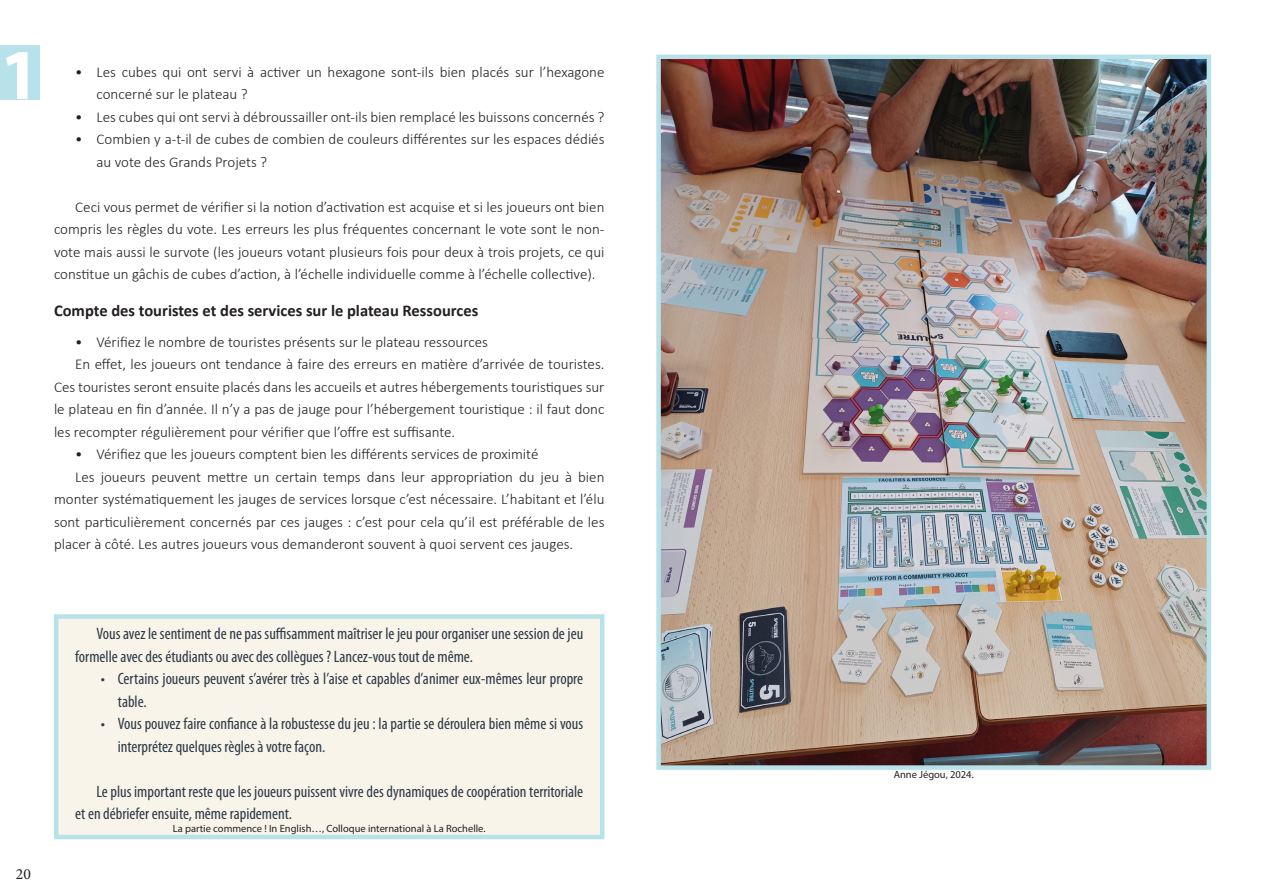
<style>
.page{position:relative;width:1263px;height:893px;background:#fff}
.page>*{position:absolute;margin:0;border:0;box-sizing:border-box;transform-origin:0 0}
.Titre_numero_vol_1{font:700 72px "Myriad Pro";color:#fff}
.txt_Normal{font:condensed 16.5px/22.5px "Myriad Pro";color:#2c3946}
.txt_Normal_sa_bis{font:condensed 16.5px/22.5px "Myriad Pro";color:#2c3946}
.T_c{font:700 16.5px "Calibri";color:#231f20}
.t1{font:15.6px "Minion Pro";color:#231f20}
.txt_Normal_sa_bis-2{font:300 15px/22.5px "Calibri";color:#231f20}
.txt_Normal_sa{font:300 15px/22.5px "Calibri";color:#231f20;text-align:justify}
.titre_figure{font:10.5px "Myriad Pro";color:#231f20}
.txt_credits{font:10.5px "Myriad Pro";color:#231f20}
</style>
<div class="page">
<div style="left:54px;top:614px;width:550px;height:225px;background:#f9f4ea;border:4px solid #b8e2e9"></div>
<div style="left:0;top:45px;width:40px;height:54px;background:#b8e2e9"></div>
<img style="left:661px;top:60px;width:545px;height:705px">
<div style="left:656px;top:55px;width:555px;height:715px;border:4px solid #b8e2e9"></div>
<p class="Titre_numero_vol_1" style="left:0;top:28px;width:41px">1</p>
<p class="txt_Normal_sa_bis-2" style="left:97px;top:60px;width:509px;text-indent:-21px">• Les cubes qui ont servi à activer un hexagone sont-ils bien placés sur l’hexagone concerné sur le plateau ?</p>
<p class="txt_Normal_sa_bis-2" style="left:75px;top:105px;width:531px">• Les cubes qui ont servi à débroussailler ont-ils bien remplacé les buissons concernés ?</p>
<p class="txt_Normal_sa_bis-2" style="left:97px;top:128px;width:509px;text-indent:-21px">• Combien y a-t-il de cubes de combien de couleurs différentes sur les espaces dédiés au vote des Grands Projets ?</p>
<p class="txt_Normal_sa_bis-2" style="left:54px;top:195px;width:552px;text-align:justify;text-indent:21px">Ceci vous permet de vérifier si la notion d’activation est acquise et si les joueurs ont bien compris les règles du vote. Les erreurs les plus fréquentes concernant le vote sont le non&shy;vote mais aussi le survote (les joueurs votant plusieurs fois pour deux à trois projets, ce qui constitue un gâchis de cubes d’action, à l’échelle individuelle comme à l’échelle collective).</p>
<p class="T_c" style="left:54px;top:299px;width:426px">Compte des touristes et des services sur le plateau Ressources</p>
<p class="txt_Normal_sa_bis-2" style="left:75px;top:330px;width:414px">• Vérifiez le nombre de touristes présents sur le plateau ressources</p>
<p class="txt_Normal_sa" style="left:54px;top:353px;width:552px;text-indent:21px">En effet, les joueurs ont tendance à faire des erreurs en matière d’arrivée de touristes.<br>Ces touristes seront ensuite placés dans les accueils et autres hébergements touristiques sur le plateau en fin d’année. Il n’y a pas de jauge pour l’hébergement touristique : il faut donc les recompter régulièrement pour vérifier que l’offre est suffisante.</p>
<p class="txt_Normal_sa_bis-2" style="left:75px;top:443px;width:465px">• Vérifiez que les joueurs comptent bien les différents services de proximité</p>
<p class="txt_Normal_sa" style="left:54px;top:465px;width:552px;text-indent:21px">Les joueurs peuvent mettre un certain temps dans leur appropriation du jeu à bien monter systématiquement les jauges de services lorsque c’est nécessaire. L’habitant et l’élu sont particulièrement concernés par ces jauges : c’est pour cela qu’il est préférable de les placer à côté. Les autres joueurs vous demanderont souvent à quoi servent ces jauges.</p>
<p class="t1" style="left:16px;top:864px;width:16px">20</p>
<p class="txt_Normal" style="left:75px;top:622px;width:509px;text-indent:21px">Vous avez le sentiment de ne pas suffisamment maîtriser le jeu pour organiser une session de jeu formelle avec des étudiants ou avec des collègues ? Lancez-vous tout de même.</p>
<p class="txt_Normal" style="left:118px;top:667px;width:467px;text-indent:-17px">• Certains joueurs peuvent s’avérer très à l’aise et capables d’animer eux-mêmes leur propre table.</p>
<p class="txt_Normal" style="left:118px;top:712px;width:467px;text-indent:-17px">• Vous pouvez faire confiance à la robustesse du jeu : la partie se déroulera bien même si vous interprétez quelques règles à votre façon.</p>
<p class="txt_Normal_sa_bis" style="left:75px;top:780px;width:509px;text-indent:21px">Le plus important reste que les joueurs puissent vivre des dynamiques de coopération territoriale et en débriefer ensuite, même rapidement.</p>
<p class="titre_figure" style="left:173px;top:822px;width:314px">La partie commence ! In English…, Colloque international à La Rochelle.</p>
<p class="txt_credits" style="left:894px;top:768px;width:82px">Anne Jégou, 2024.</p>
</div>
